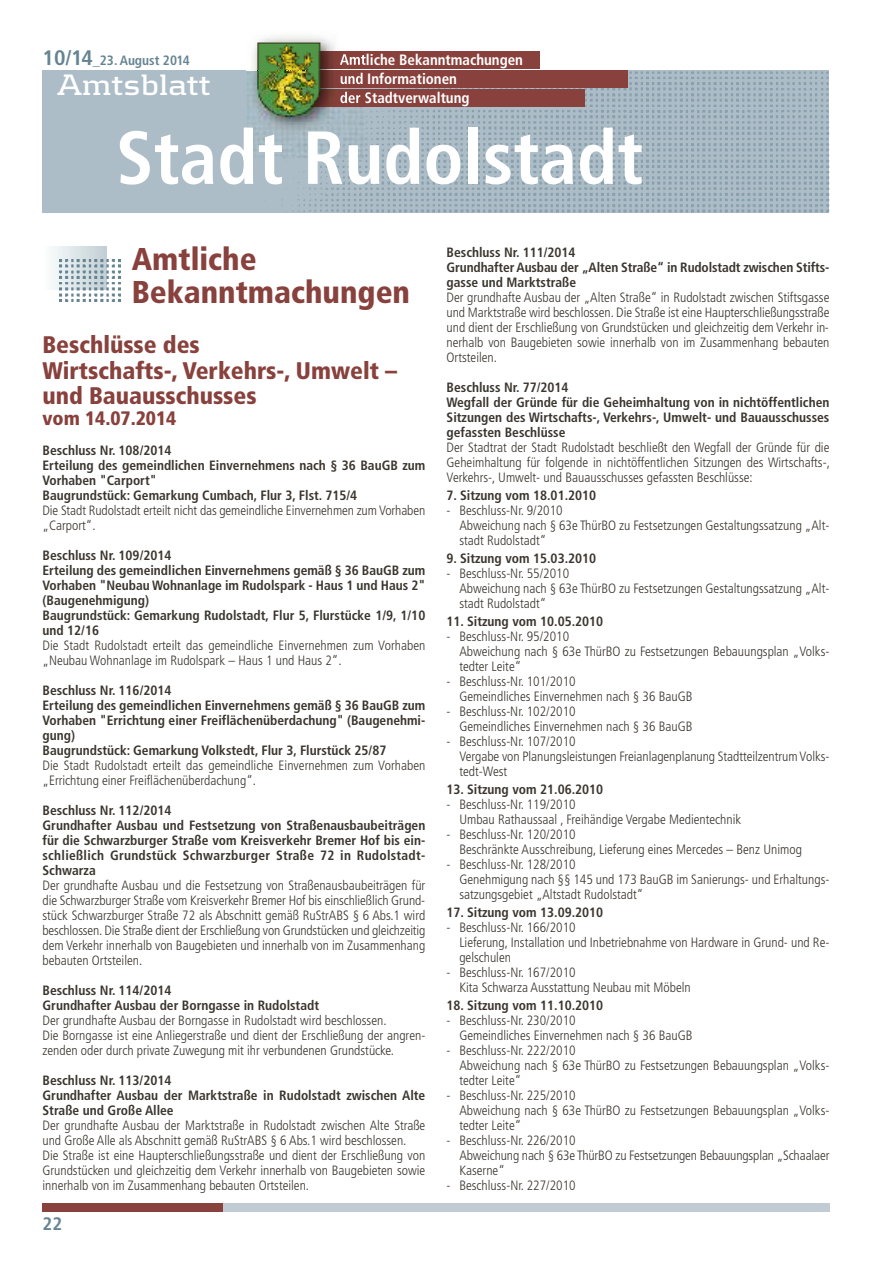
<style>
.page{position:relative;width:872px;height:1276px;background:#fff}
.page>*{position:absolute;margin:0;border:0;box-sizing:border-box;transform-origin:0 0}
.t1{font:700 condensed 75px "Frutiger";color:#fff}
.t2{font:900 condensed 31.5px/33px "Frutiger";color:#88413c}
.t3{font:700 30.75px "Kontrapunkt";color:#fff}
.t4{font:900 condensed 24px/25.5px "Frutiger";color:#88413c}
.t5{font:900 condensed 19.5px "Frutiger";color:#88413c}
.t6{font:700 condensed 18px "Frutiger";color:#658492;scale:1.05 1}
.t7{font:700 condensed 15px/19.2px "Frutiger";color:#fff}
.t8{font:300 condensed 13.5px/15px "Frutiger";color:#3b352e}
.t9{font:700 condensed 13.5px/15px "Frutiger";color:#3b352e}
.t10{font:700 condensed 13.5px "Frutiger";color:#658492;scale:1.05 1}
.s1{font-size:21px}
</style>
<div class="page">
<div style="left:43px;top:70px;width:786px;height:143px;background:#adbdc7"></div>
<img style="left:246px;top:70px;width:583px;height:143px">
<div style="left:306px;top:51px;width:234px;height:17px;background:#88413c"></div>
<div style="left:306px;top:70px;width:321px;height:17px;background:#88413c"></div>
<div style="left:306px;top:90px;width:279px;height:17px;background:#88413c"></div>
<img style="left:247px;top:35px;width:118px;height:123px">
<img style="left:340px;top:53px;width:25px;height:12px">
<img style="left:341px;top:73px;width:24px;height:11px">
<img style="left:340px;top:92px;width:25px;height:11px">
<img style="left:247px;top:128px;width:114px;height:30px">
<img style="left:257px;top:43px;width:70px;height:79px">
<img style="left:257px;top:70px;width:49px;height:1px">
<img style="left:306px;top:51px;width:21px;height:17px">
<img style="left:306px;top:70px;width:21px;height:17px">
<img style="left:306px;top:90px;width:21px;height:17px">
<div style="left:43px;top:1203px;width:180px;height:9px;background:#88413c"></div>
<div style="left:223px;top:1203px;width:606px;height:9px;background:#c0cbd3"></div>
<img style="left:52px;top:247px;width:54px;height:42px">
<img style="left:60px;top:259px;width:60px;height:43px">
<p class="t10" style="left:43px;top:55px;width:142px"><span class="s1">10/14</span>_23. August 2014</p>
<p class="t7" style="left:340px;top:51px;width:185px">Amtliche Bekanntmachungen und Informationen<br>der Stadtverwaltung</p>
<h1 class="t1" style="left:116px;top:128px;width:529px">Stadt Rudolstadt</h1>
<h3 class="t3" style="left:57px;top:74px;width:155px">Amtsblatt</h3>
<h2 class="t2" style="left:132px;top:245px;width:280px">Amtliche<br>Bekanntmachungen</h2>
<h3 class="t4" style="left:43px;top:334px;width:356px">Beschlüsse des<br>Wirtschafts-, Verkehrs-, Umwelt – und Bauausschusses</h3>
<h3 class="t5" style="left:43px;top:410px;width:135px">vom 14.07.2014</h3>
<p class="t9" style="left:43px;top:444px;width:384px">Beschluss Nr. 108/2014<br>Erteilung des gemeindlichen Einvernehmens nach § 36 BauGB zum Vorhaben "Carport"<br>Baugrundstück: Gemarkung Cumbach, Flur 3, Flst. 715/4</p>
<p class="t8" style="left:43px;top:504px;width:384px">Die Stadt Rudolstadt erteilt nicht das gemeindliche Einvernehmen zumVorhaben „Carport“.</p>
<p class="t9" style="left:43px;top:549px;width:384px">Beschluss Nr. 109/2014<br>Erteilung des gemeindlichen Einvernehmens gemäß § 36 BauGB zum Vorhaben "Neubau Wohnanlage im Rudolspark - Haus 1 und Haus 2" (Baugenehmigung)<br>Baugrundstück: Gemarkung Rudolstadt, Flur 5, Flurstücke 1/9, 1/10 und 12/16</p>
<p class="t8" style="left:43px;top:639px;width:384px">Die Stadt Rudolstadt erteilt das gemeindliche Einvernehmen zum Vorhaben „Neubau Wohnanlage im Rudolspark – Haus 1 und Haus 2“.</p>
<p class="t9" style="left:43px;top:684px;width:384px">Beschluss Nr. 116/2014<br>Erteilung des gemeindlichen Einvernehmens gemäß § 36 BauGB zum Vorhaben "Errichtung einer Freiflächenüberdachung" (Baugenehmi&shy;gung)<br>Baugrundstück: Gemarkung Volkstedt, Flur 3, Flurstück 25/87</p>
<p class="t8" style="left:43px;top:759px;width:384px">Die Stadt Rudolstadt erteilt das gemeindliche Einvernehmen zum Vorhaben „Errichtung einer Freiflächenüberdachung“.</p>
<p class="t9" style="left:43px;top:804px;width:384px">Beschluss Nr. 112/2014<br>Grundhafter Ausbau und Festsetzung von Straßenausbaubeiträgen für die Schwarzburger Straße vom Kreisverkehr Bremer Hof bis ein&shy;schließlich Grundstück Schwarzburger Straße 72 in Rudolstadt-Schwarza</p>
<p class="t8" style="left:42px;top:879px;width:384px;text-align:justify">Der grundhafte Ausbau und die Festsetzung von Straßenausbaubeiträgen für die Schwarzburger Straße vom Kreisverkehr Bremer Hof bis einschließlich Grund&shy;stück Schwarzburger Straße 72 als Abschnitt gemäß RuStrABS § 6 Abs.1 wird beschlossen. Die Straße dient der Erschließung von Grundstücken und gleichzeitig dem Verkehr innerhalb von Baugebieten und innerhalb von im Zusammenhang bebauten Ortsteilen.</p>
<p class="t9" style="left:43px;top:984px;width:278px">Beschluss Nr. 114/2014<br>Grundhafter Ausbau der Borngasse in Rudolstadt</p>
<p class="t8" style="left:43px;top:1014px;width:384px">Der grundhafte Ausbau der Borngasse in Rudolstadt wird beschlossen.<br>Die Borngasse ist eine Anliegerstraße und dient der Erschließung der angren&shy;zenden oder durch private Zuwegung mit ihr verbundenen Grundstücke.</p>
<p class="t9" style="left:42px;top:1074px;width:384px">Beschluss Nr. 113/2014<br>Grundhafter Ausbau der Marktstraße in Rudolstadt zwischen Alte<br>Straße und Große Allee</p>
<p class="t8" style="left:42px;top:1119px;width:384px">Der grundhafte Ausbau der Marktstraße in Rudolstadt zwischen Alte Straße und Große Alle als Abschnitt gemäß RuStrABS § 6 Abs.1 wird beschlossen.<br>Die Straße ist eine Haupterschließungsstraße und dient der Erschließung von Grundstücken und gleichzeitig dem Verkehr innerhalb von Baugebieten sowie innerhalb von im Zusammenhang bebauten Ortsteilen.</p>
<h3 class="t6" style="left:43px;top:1216px;width:20px">22</h3>
<p class="t9" style="left:446px;top:246px;width:384px">Beschluss Nr. 111/2014<br>Grundhafter Ausbau der „Alten Straße“ in Rudolstadt zwischen Stifts&shy;gasse und Marktstraße</p>
<p class="t8" style="left:446px;top:291px;width:384px;text-align:justify">Der grundhafte Ausbau der „Alten Straße“ in Rudolstadt zwischen Stiftsgasse und Marktstraße wird beschlossen. Die Straße ist eine Haupterschließungsstraße und dient der Erschließung von Grundstücken und gleichzeitig dem Verkehr in&shy;nerhalb von Baugebieten sowie innerhalb von im Zusammenhang bebauten Ortsteilen.</p>
<p class="t9" style="left:446px;top:381px;width:384px">Beschluss Nr. 77/2014<br>Wegfall der Gründe für die Geheimhaltung von in nichtöffentlichen Sitzungen des Wirtschafts-, Verkehrs-, Umwelt- und Bauausschusses gefassten Beschlüsse</p>
<p class="t8" style="left:446px;top:441px;width:385px;text-align:justify">Der Stadtrat der Stadt Rudolstadt beschließt den Wegfall der Gründe für die Geheimhaltung für folgende in nichtöffentlichen Sitzungen des Wirtschafts-, Verkehrs-, Umwelt- und Bauausschusses gefassten Beschlüsse:</p>
<p class="t9" style="left:446px;top:489px;width:151px">7. Sitzung vom 18.01.2010</p>
<p class="t8" style="left:459px;top:504px;width:371px;text-indent:-13px">- Beschluss-Nr. 9/2010<br>Abweichung nach § 63e ThürBO zu Festsetzungen Gestaltungssatzung „Alt&shy;stadt Rudolstadt“</p>
<p class="t9" style="left:446px;top:552px;width:151px">9. Sitzung vom 15.03.2010</p>
<p class="t8" style="left:459px;top:567px;width:371px;text-indent:-13px">- Beschluss-Nr. 55/2010<br>Abweichung nach § 63e ThürBO zu Festsetzungen Gestaltungssatzung „Alt&shy;stadt Rudolstadt“</p>
<p class="t9" style="left:446px;top:615px;width:158px">11. Sitzung vom 10.05.2010</p>
<p class="t8" style="left:459px;top:630px;width:371px;text-indent:-13px">- Beschluss-Nr. 95/2010<br>Abweichung nach § 63e ThürBO zu Festsetzungen Bebauungsplan „Volks&shy;tedter Leite“</p>
<p class="t8" style="left:459px;top:675px;width:235px;text-indent:-13px">- Beschluss-Nr. 101/2010<br>Gemeindliches Einvernehmen nach § 36 BauGB</p>
<p class="t8" style="left:459px;top:705px;width:235px;text-indent:-13px">- Beschluss-Nr. 102/2010<br>Gemeindliches Einvernehmen nach § 36 BauGB</p>
<p class="t8" style="left:459px;top:735px;width:371px;text-indent:-13px">- Beschluss-Nr. 107/2010<br>Vergabe von Planungsleistungen Freianlagenplanung StadtteilzentrumVolks&shy;tedt-West</p>
<p class="t9" style="left:446px;top:783px;width:158px">13. Sitzung vom 21.06.2010</p>
<p class="t8" style="left:459px;top:798px;width:283px;text-indent:-13px">- Beschluss-Nr. 119/2010<br>Umbau Rathaussaal , Freihändige Vergabe Medientechnik</p>
<p class="t8" style="left:459px;top:828px;width:344px;text-indent:-13px">- Beschluss-Nr. 120/2010<br>Beschränkte Ausschreibung, Lieferung eines Mercedes – Benz Unimog</p>
<p class="t8" style="left:459px;top:858px;width:371px;text-indent:-13px">- Beschluss-Nr. 128/2010<br>Genehmigung nach §§ 145 und 173 BauGB im Sanierungs- und Erhaltungs&shy;satzungsgebiet „Altstadt Rudolstadt“</p>
<p class="t9" style="left:446px;top:906px;width:158px">17. Sitzung vom 13.09.2010</p>
<p class="t8" style="left:459px;top:921px;width:371px;text-indent:-13px">- Beschluss-Nr. 166/2010<br>Lieferung, Installation und Inbetriebnahme von Hardware in Grund- und Re&shy;gelschulen</p>
<p class="t8" style="left:459px;top:966px;width:233px;text-indent:-13px">- Beschluss-Nr. 167/2010<br>Kita Schwarza Ausstattung Neubau mit Möbeln</p>
<p class="t9" style="left:446px;top:999px;width:158px">18. Sitzung vom 11.10.2010</p>
<p class="t8" style="left:459px;top:1014px;width:235px;text-indent:-13px">- Beschluss-Nr. 230/2010<br>Gemeindliches Einvernehmen nach § 36 BauGB</p>
<p class="t8" style="left:459px;top:1044px;width:371px;text-indent:-13px">- Beschluss-Nr. 222/2010<br>Abweichung nach § 63e ThürBO zu Festsetzungen Bebauungsplan „Volks&shy;tedter Leite“</p>
<p class="t8" style="left:459px;top:1089px;width:371px;text-indent:-13px">- Beschluss-Nr. 225/2010<br>Abweichung nach § 63e ThürBO zu Festsetzungen Bebauungsplan „Volks&shy;tedter Leite“</p>
<p class="t8" style="left:459px;top:1134px;width:371px;text-indent:-13px">- Beschluss-Nr. 226/2010<br>Abweichung nach § 63e ThürBO zu Festsetzungen Bebauungsplan „Schaalaer<br>Kaserne“</p>
<p class="t8" style="left:446px;top:1179px;width:130px">- Beschluss-Nr. 227/2010</p>
</div>
